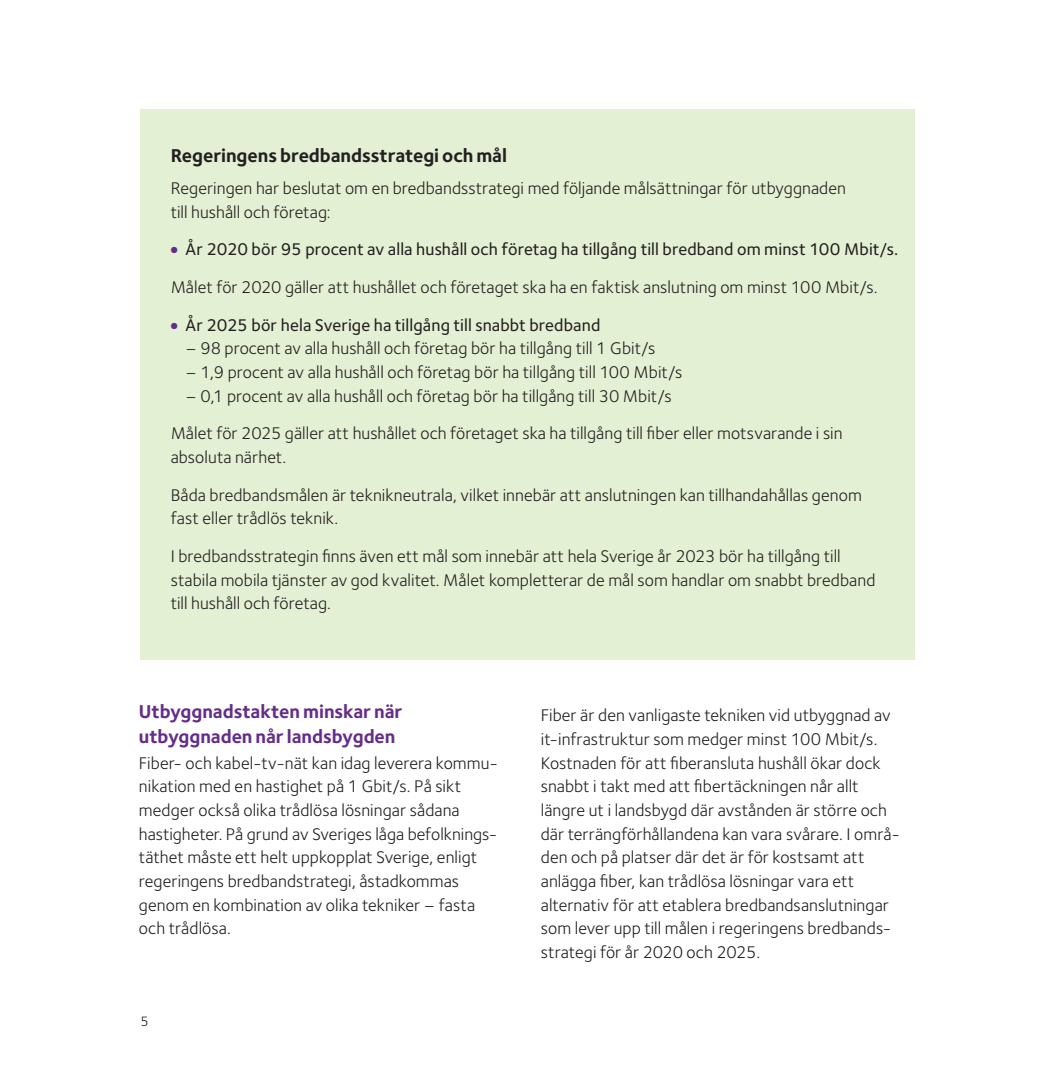
<style>
.page{position:relative;width:1042px;height:1092px;background:#fff}
.page>*{position:absolute;margin:0;border:0;box-sizing:border-box;transform-origin:0 0}
.t1{font:700 19.25px/25.4px "Foundry Sterling";letter-spacing:-.005em;color:#642d89}
.t2{font:700 19.25px "Foundry Sterling";letter-spacing:-.005em;color:#231f20}
.t3{font:17.5px/23.6px "Foundry Sterling";letter-spacing:.005em;color:#231f20}
.t4{font:500 17.5px "Foundry Sterling";letter-spacing:.005em;color:#231f20}
.t5{font:14px "Foundry Sterling";color:#231f20}
.s1{color:#642d89}
.s2{font-weight:500}
</style>
<div class="page">
<div style="left:141px;top:109px;width:773px;height:550px;background:#e4f0d4"></div>
<p class="t2" style="left:171px;top:144px;width:338px">Regeringens bredbandsstrategi och mål</p>
<p class="t3" style="left:171px;top:177px;width:677px">Regeringen har beslutat om en bredbandsstrategi med följande målsättningar för utbyggnaden till hushåll och företag:</p>
<p class="t3" style="left:171px;top:231px;width:729px;line-height:37.6px"><span class="s1">●</span> <span class="s2">År 2020 bör 95 procent av alla hushåll och företag ha tillgång till bredband om minst 100 Mbit/s.<br></span>Målet för 2020 gäller att hushållet och företaget ska ha en faktisk anslutning om minst 100 Mbit/s.</p>
<p class="t4" style="left:171px;top:315px;width:431px"><span class="s1">●</span> År 2025 bör hela Sverige ha tillgång till snabbt bredband</p>
<p class="t3" style="left:186px;top:337px;width:471px">– 98 procent av alla hushåll och företag bör ha tillgång till 1 Gbit/s</p>
<p class="t3" style="left:186px;top:360px;width:498px">– 1,9 procent av alla hushåll och företag bör ha tillgång till 100 Mbit/s</p>
<p class="t3" style="left:171px;top:377px;width:673px;line-height:37.6px;text-indent:15px">– 0,1 procent av alla hushåll och företag bör ha tillgång till 30 Mbit/s<br>Målet för 2025 gäller att hushållet och företaget ska ha tillgång till fiber eller motsvarande i sin</p>
<p class="t3" style="left:171px;top:438px;width:693px;line-height:37.6px">absoluta närhet.<br>Båda bredbandsmålen är teknikneutrala, vilket innebär att anslutningen kan tillhandahållas genom</p>
<p class="t3" style="left:171px;top:499px;width:671px;line-height:37.6px">fast eller trådlös teknik.<br>I bredbandsstrategin finns även ett mål som innebär att hela Sverige år 2023 bör ha tillgång till</p>
<p class="t3" style="left:171px;top:568px;width:706px">stabila mobila tjänster av god kvalitet. Målet kompletterar de mål som handlar om snabbt bredband till hushåll och företag.</p>
<p class="t1" style="left:139px;top:699px;width:265px">Utbyggnadstakten minskar när utbyggnaden når landsbygden</p>
<p class="t3" style="left:139px;top:751px;width:361px">Fiber- och kabel-tv- nät kan idag leverera kommu&shy;nikation med en hastighet på 1 Gbit/s. På sikt medger också olika trådlösa lösningar sådana hastigheter. På grund av Sveriges låga befolknings&shy;täthet måste ett helt uppkopplat Sverige, enligt regeringens bredbandstrategi, åstadkommas genom en kombination av olika tekniker – fasta och trådlösa.</p>
<p class="t5" style="left:141px;top:1013px;width:10px">5</p>
<p class="t3" style="left:541px;top:704px;width:361px">Fiber är den vanligaste tekniken vid utbyggnad av it- infrastruktur som medger minst 100 Mbit/s.<br>Kostnaden för att fiberansluta hushåll ökar dock snabbt i takt med att fibertäckningen når allt längre ut i landsbygd där avstånden är större och där terrängförhållandena kan vara svårare. I områ&shy;den och på platser där det är för kostsamt att anlägga fiber, kan trådlösa lösningar vara ett alternativ för att etablera bredbandsanslutningar som lever upp till målen i regeringens bredbands&shy;strategi för år 2020 och 2025.</p>
</div>
